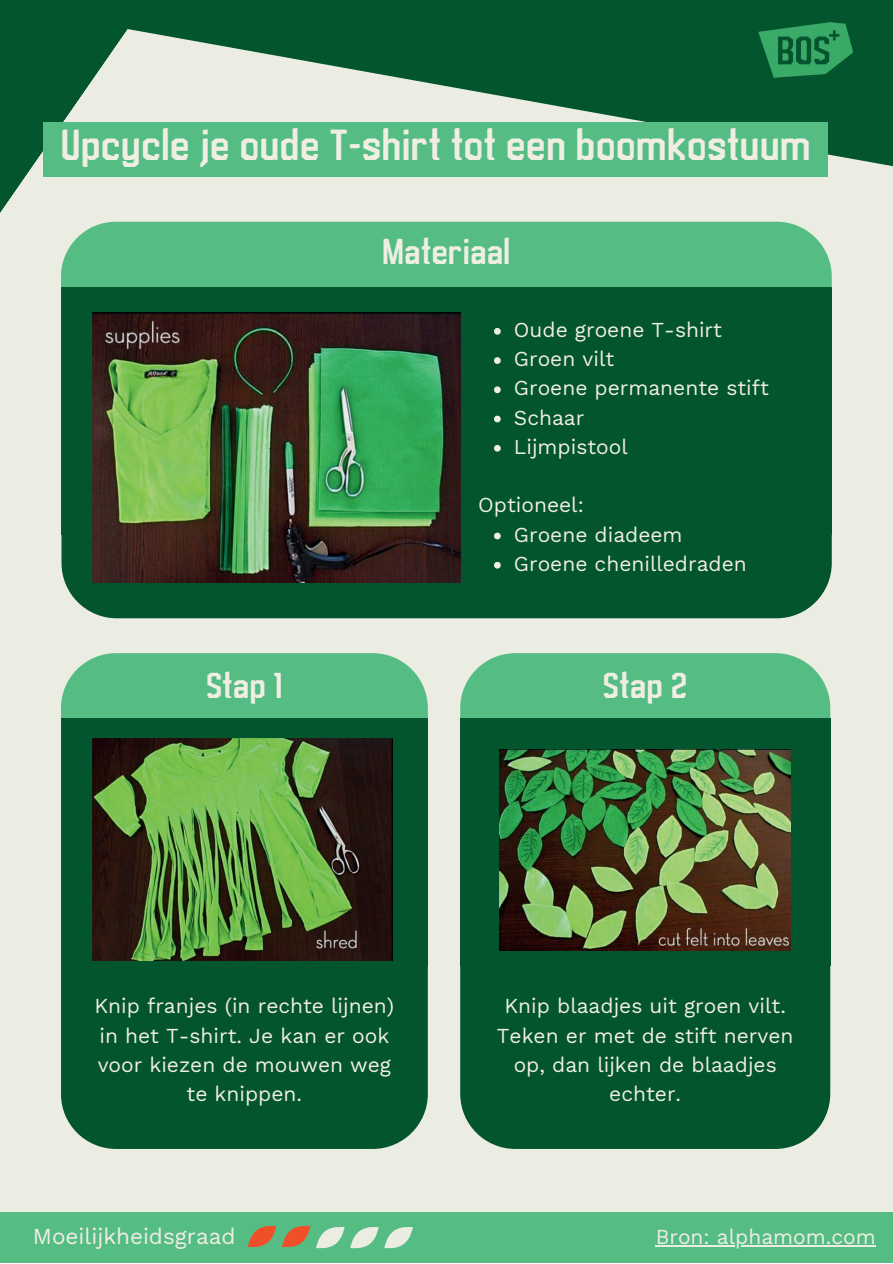
<style>
.page{position:relative;width:893px;height:1264px;background:#fff}
.page>*{position:absolute;margin:0;border:0;box-sizing:border-box;transform-origin:0 0}
.t1{font:43.5px "DR Incido Bold";color:#f0eee3}
.t2{font:36px "DR Incido Bold";color:#f0eee3}
.t3{font:22.5px "Work Sans";color:#f0eee3}
.t4{font:21px/29.2px "Work Sans";color:#f0eee3}
</style>
<div class="page">
<div style="left:0;top:0;width:892px;height:1262px;background:#ebede3"></div>
<svg style="left:0;top:0;width:517px;height:270px;fill:#02552d"></svg>
<div style="left:61px;top:222px;width:770px;height:162px;background:#55bd84;border-radius:55px"></div>
<div style="left:61px;top:287px;width:770px;height:49px;background:#02552d"></div>
<div style="left:61px;top:352px;width:770px;height:266px;background:#02552d;border-radius:55px"></div>
<div style="left:61px;top:307px;width:770px;height:227px;background:#02552d"></div>
<svg style="left:107px;top:0;width:785px;height:216px;fill:#02552d"></svg>
<img style="left:92px;top:312px;width:368px;height:270px">
<div style="left:0;top:1211px;width:892px;height:51px;background:#55bd84"></div>
<svg style="left:248px;top:1225px;width:28px;height:23px"></svg>
<svg style="left:282px;top:1225px;width:28px;height:23px"></svg>
<svg style="left:316px;top:1227px;width:28px;height:22px"></svg>
<div style="left:61px;top:653px;width:367px;height:162px;background:#55bd84;border-radius:55px"></div>
<div style="left:61px;top:718px;width:367px;height:49px;background:#02552d"></div>
<div style="left:61px;top:783px;width:367px;height:365px;background:#02552d;border-radius:55px"></div>
<div style="left:61px;top:718px;width:367px;height:248px;background:#02552d;border-radius:55px"></div>
<img style="left:92px;top:738px;width:300px;height:222px">
<div style="left:460px;top:653px;width:370px;height:162px;background:#55bd84;border-radius:55px"></div>
<div style="left:460px;top:718px;width:370px;height:49px;background:#02552d"></div>
<div style="left:460px;top:783px;width:370px;height:365px;background:#02552d;border-radius:55px"></div>
<div style="left:460px;top:718px;width:370px;height:248px;background:#02552d;border-radius:55px"></div>
<img style="left:499px;top:749px;width:291px;height:201px">
<div style="left:44px;top:122px;width:784px;height:55px;background:#55bd84"></div>
<svg style="left:494px;top:328px;width:6px;height:7px"></svg>
<svg style="left:494px;top:357px;width:6px;height:7px"></svg>
<svg style="left:494px;top:386px;width:6px;height:7px"></svg>
<svg style="left:494px;top:415px;width:6px;height:7px"></svg>
<svg style="left:494px;top:445px;width:6px;height:6px"></svg>
<svg style="left:494px;top:532px;width:6px;height:7px"></svg>
<svg style="left:494px;top:562px;width:6px;height:6px"></svg>
<img style="left:757px;top:17px;width:99px;height:66px">
<hr style="left:655px;top:1245px;width:220px;height:1px;background:#ebede3">
<svg style="left:350px;top:1227px;width:28px;height:22px"></svg>
<svg style="left:384px;top:1227px;width:28px;height:22px"></svg>
<h1 class="t1" style="left:61px;top:120px;width:751px">Upcycle je oude T-shirt tot een boomkostuum</h1>
<h2 class="t2" style="left:382px;top:231px;width:130px">Materiaal</h2>
<p class="t4" style="left:514px;top:314px;width:256px">Oude groene T-shirt<br>Groen vilt<br>Groene permanente stift<br>Schaar<br>Lijmpistool</p>
<p class="t4" style="left:478px;top:489px;width:107px">Optioneel:</p>
<h2 class="t2" style="left:206px;top:665px;width:78px">Stap 1</h2>
<p class="t4" style="left:514px;top:519px;width:234px">Groene diadeem<br>Groene chenilledraden</p>
<h2 class="t2" style="left:603px;top:665px;width:86px">Stap 2</h2>
<p class="t4" style="left:94px;top:990px;width:301px;text-align:center">Knip franjes (in rechte lijnen) in het T-shirt. Je kan er ook voor kiezen de mouwen weg te knippen.</p>
<p class="t3" style="left:33px;top:1219px;width:204px">Moeilijkheidsgraad</p>
<p class="t4" style="left:497px;top:990px;width:298px;text-align:center">Knip blaadjes uit groen vilt.<br>Teken er met de stift nerven op, dan lijken de blaadjes echter.</p>
<p class="t4" style="left:655px;top:1221px;width:221px">Bron: alphamom.com</p>
</div>
